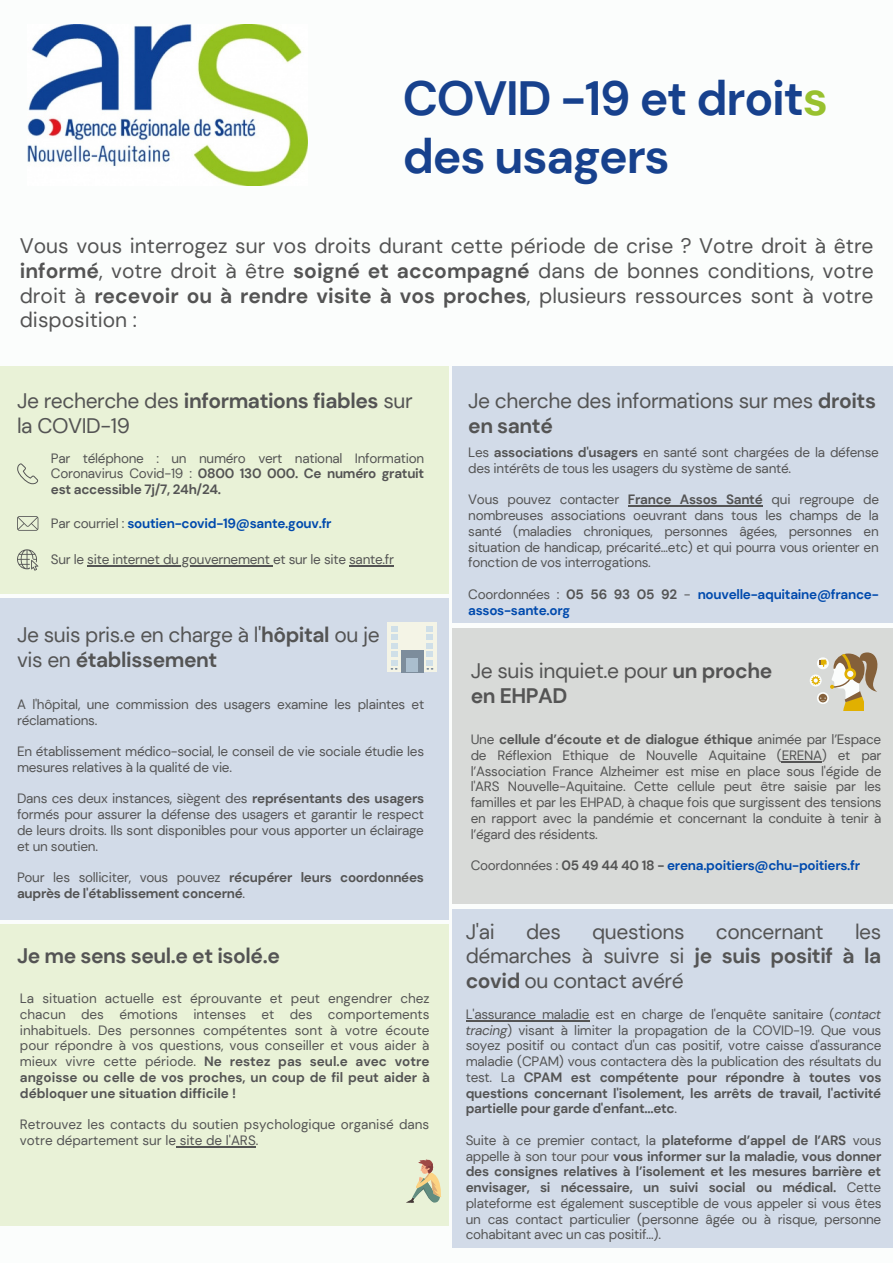
<style>
.page{position:relative;width:893px;height:1263px;background:#fbfdfc}
.page>*{position:absolute;margin:0;border:0;box-sizing:border-box;transform-origin:0 0}
.t1{font:700 48px/57.4px "DM Sans";letter-spacing:-.025em;color:#17418d}
.t2{font:21px/24.8px "DM Sans";letter-spacing:-.02em;color:#545454}
.t3{font:700 21px "DM Sans";letter-spacing:-.02em;color:#545454}
.t4{font:13.5px/15.8px "DM Sans";letter-spacing:-.02em;color:#545454;text-align:justify}
.t5{font:700 13.5px/15.8px "DM Sans";letter-spacing:-.02em;color:#004aad}
.t6{font:13.5px/15.8px "DM Sans";color:#545454}
.t7{font:700 13.5px/15.8px "DM Sans";letter-spacing:-.02em;color:#545454}
.s1{color:#98c12e}
.s2{font-weight:700}
.s3{font-weight:400;color:#545454}
.s4{color:#545454}
.s5{font-weight:400}
.s6{font-style:italic}
</style>
<div class="page">
<img style="left:28px;top:25px;width:280px;height:160px">
<div style="left:0;top:598px;width:449px;height:321px;background:#d2dbe8"></div>
<div style="left:0;top:924px;width:448px;height:302px;background:#e9f2d7"></div>
<svg style="left:406px;top:1159px;width:36px;height:44px"></svg>
<div style="left:0;top:366px;width:448px;height:227px;background:#e9f2d7"></div>
<svg style="left:17px;top:463px;width:21px;height:21px"></svg>
<svg style="left:17px;top:516px;width:21px;height:15px"></svg>
<svg style="left:17px;top:549px;width:21px;height:22px"></svg>
<hr style="left:87px;top:566px;width:186px;height:1px;background:#545454">
<hr style="left:349px;top:566px;width:45px;height:1px;background:#545454">
<div style="left:452px;top:628px;width:441px;height:276px;background:#d8dad8"></div>
<div style="left:452px;top:366px;width:441px;height:257px;background:#d2dbe8"></div>
<div style="left:452px;top:910px;width:441px;height:338px;background:#d2dbe8"></div>
<div style="left:387px;top:623px;width:50px;height:49px;background:#f4f4e6"></div>
<div style="left:401px;top:650px;width:22px;height:22px;background:#7d8d9c"></div>
<div style="left:406px;top:658px;width:12px;height:14px;background:#aabece"></div>
<svg style="left:391px;top:626px;width:6px;height:44px"></svg>
<svg style="left:426px;top:626px;width:7px;height:44px"></svg>
<hr style="left:781px;top:761px;width:41px;height:1px;background:#545454">
<svg style="left:811px;top:652px;width:67px;height:58px"></svg>
<hr style="left:628px;top:505px;width:134px;height:1px;background:#545454">
<hr style="left:176px;top:1146px;width:80px;height:1px;background:#545454">
<hr style="left:466px;top:1020px;width:123px;height:1px;background:#545454">
<h1 class="t1" style="left:403px;top:70px;width:427px">COVID -19 et droit<span class="s1">s </span>des usagers</h1>
<p class="t2" style="left:20px;top:234px;width:855px;text-align:justify">Vous vous interrogez sur vos droits durant cette période de crise ? Votre droit à être <span class="s2">informé</span>, votre droit à être <span class="s2">soigné et accompagné</span> dans de bonnes conditions, votre droit à <span class="s2">recevoir ou à rendre visite à vos proches</span>, plusieurs ressources sont à votre disposition :</p>
<h2 class="t2" style="left:17px;top:388px;width:397px">Je recherche des <span class="s2">informations fiables</span> sur la COVID-19</h2>
<h2 class="t2" style="left:468px;top:388px;width:409px">Je cherche des informations sur mes <span class="s2">droits en santé</span></h2>
<p class="t4" style="left:468px;top:444px;width:412px">Les <span class="s2">associations d'usagers</span> en santé sont chargées de la défense des intérêts de tous les usagers du système de santé.</p>
<p class="t4" style="left:468px;top:492px;width:412px">Vous pouvez contacter <span class="s2">France Assos Santé</span> qui regroupe de nombreuses associations oeuvrant dans tous les champs de la santé (maladies chroniques, personnes âgées, personnes en situation de handicap, précarité...etc) et qui pourra vous orienter en fonction de vos interrogations.</p>
<p class="t5" style="left:468px;top:586px;width:412px"><span class="s3">Coordonnées :</span> <span class="s4">05 56 93 05 92</span> <span class="s3">-</span> nouvelle-aquitaine@france&shy;assos-sante.org</p>
<p class="t4" style="left:51px;top:450px;width:375px">Par téléphone : un numéro vert national Information Coronavirus Covid-19 : <span class="s2">0800 130 000. Ce numéro gratuit est accessible 7j/7, 24h/24.</span></p>
<p class="t5" style="left:51px;top:515px;width:282px"><span class="s3">Par courriel :</span> soutien-covid-19@sante.gouv.fr</p>
<p class="t4" style="left:51px;top:552px;width:344px">Sur le site internet du gouvernement et sur le site sante.fr</p>
<h2 class="t2" style="left:17px;top:622px;width:364px">Je suis pris.e en charge à l'<span class="s2">hôpital</span> ou je vis en <span class="s2">établissement</span></h2>
<p class="t4" style="left:17px;top:696px;width:409px">A l'hôpital, une commission des usagers examine les plaintes et réclamations.</p>
<p class="t4" style="left:17px;top:743px;width:408px">En établissement médico-social, le conseil de vie sociale étudie les mesures relatives à la qualité de vie.</p>
<p class="t4" style="left:17px;top:791px;width:409px">Dans ces deux instances, siègent des <span class="s2">représentants des usagers </span>formés pour assurer la défense des usagers et garantir le respect de leurs droits. Ils sont disponibles pour vous apporter un éclairage et un soutien.</p>
<p class="t7" style="left:17px;top:869px;width:408px"><span class="s5">Pour les solliciter, vous pouvez</span> récupérer leurs coordonnées auprès de l'établissement concerné<span class="s5">.</span></p>
<h2 class="t3" style="left:17px;top:942px;width:264px">Je me sens seul.e et isolé.e</h2>
<p class="t4" style="left:20px;top:990px;width:411px">La situation actuelle est éprouvante et peut engendrer chez chacun des émotions intenses et des comportements inhabituels. Des personnes compétentes sont à votre écoute pour répondre à vos questions, vous conseiller et vous aider à mieux vivre cette période. <span class="s2">Ne restez pas seul.e avec votre angoisse ou celle de vos proches, un coup de fil peut aider à débloquer une situation difficile !</span></p>
<p class="t6" style="left:20px;top:1116px;width:411px">Retrouvez les contacts du soutien psychologique organisé dans votre département sur le site de l'ARS.</p>
<h2 class="t2" style="left:471px;top:658px;width:303px">Je suis inquiet.e pour <span class="s2">un proche en EHPAD</span></h2>
<p class="t4" style="left:471px;top:732px;width:412px">Une <span class="s2">cellule d’écoute et de dialogue éthique</span> animée par l’Espace de Réflexion Ethique de Nouvelle Aquitaine (ERENA) et par l’Association France Alzheimer est mise en place sous l'égide de l'ARS Nouvelle-Aquitaine. Cette cellule peut être saisie par les familles et par les EHPAD, à chaque fois que surgissent des tensions en rapport avec la pandémie et concernant la conduite à tenir à l’égard des résidents.</p>
<p class="t5" style="left:471px;top:858px;width:391px"><span class="s3">Coordonnées :</span> <span class="s4">05 49 44 40 18 -</span> erena.poitiers@chu-poitiers.fr</p>
<h2 class="t2" style="left:466px;top:919px;width:30px">J'ai</h2>
<h2 class="t2" style="left:526px;top:919px;width:36px">des</h2>
<h2 class="t2" style="left:592px;top:919px;width:94px">questions</h2>
<h2 class="t2" style="left:716px;top:919px;width:109px">concernant</h2>
<h2 class="t2" style="left:466px;top:919px;width:417px;text-align:justify;text-indent:389px">les démarches à suivre si <span class="s2">je suis positif à la covid</span> ou contact avéré</h2>
<p class="t4" style="left:466px;top:1006px;width:417px">L'assurance maladie est en charge de l'enquête sanitaire (<span class="s6">contact tracing</span>) visant à limiter la propagation de la COVID-19. Que vous soyez positif ou contact d'un cas positif, votre caisse d'assurance maladie (CPAM) vous contactera dès la publication des résultats du test. La <span class="s2">CPAM est compétente pour répondre à toutes vos questions concernant l'isolement, les arrêts de travail, l'activité partielle pour garde d'enfant...etc</span>.</p>
<p class="t4" style="left:466px;top:1132px;width:417px">Suite à ce premier contact, la <span class="s2">plateforme d’appel de l’ARS</span> vous appelle à son tour pour <span class="s2">vous informer sur la maladie, vous donner des consignes relatives à l’isolement et les mesures barrière et envisager, si nécessaire, un suivi social ou médical.</span> Cette plateforme est également susceptible de vous appeler si vous êtes un cas contact particulier (personne âgée ou à risque, personne cohabitant avec un cas positif…).</p>
</div>
